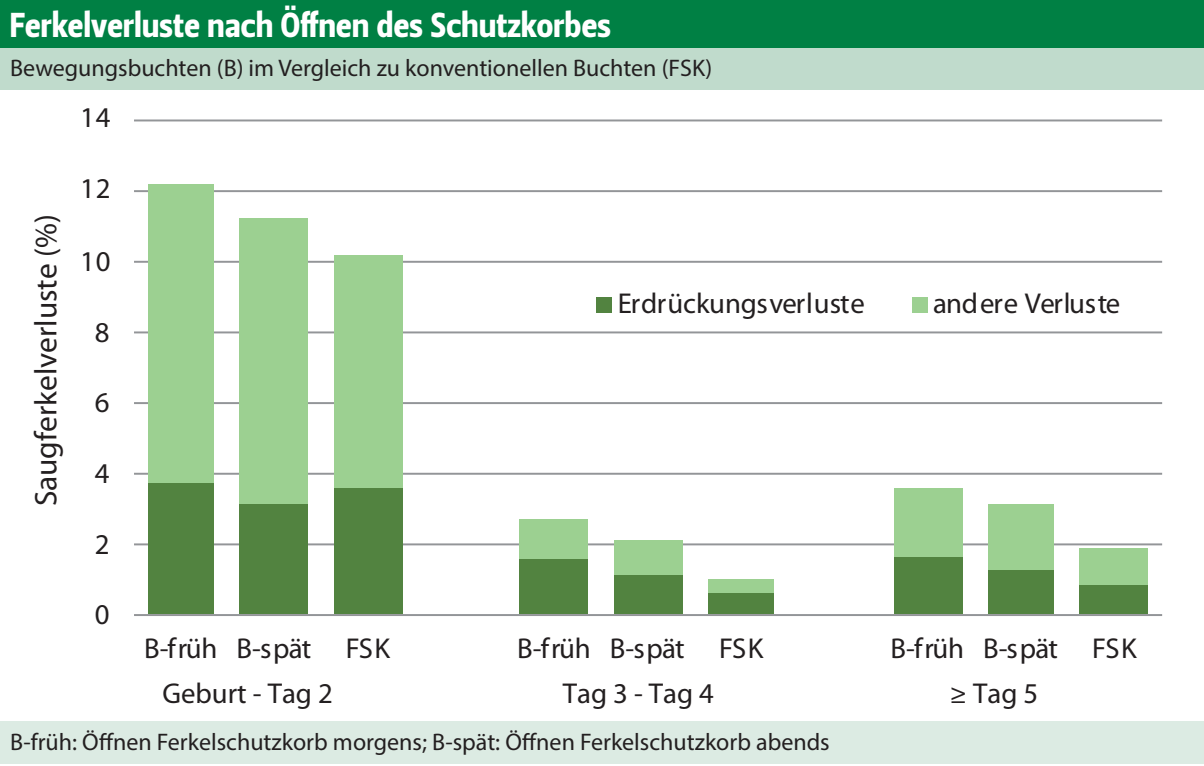
<style>
.page{position:relative;width:1204px;height:766px;background:#fff}
.page>*{position:absolute;margin:0;border:0;box-sizing:border-box;transform-origin:0 0}
.t1{font:34.5px "Leitura Sans Grot 4";letter-spacing:.01em;color:#fff;scale:.9 1}
.t2{font:31.5px "Myriad Pro";color:#231f20}
.t3{font:28.8px "Myriad Pro";color:#231f20}
.t4{font:24px "Myriad Pro";color:#231f20}
</style>
<div class="page">
<div style="left:0;top:48px;width:1203px;height:42px;background:#c0dbcc"></div>
<div style="left:0;top:0;width:1203px;height:48px;background:#008044"></div>
<div style="left:0;top:721px;width:1203px;height:42px;background:#dcebe3"></div>
<hr style="left:134px;top:119px;width:1027px;height:2px;background:#939598">
<hr style="left:134px;top:190px;width:1027px;height:2px;background:#939598">
<hr style="left:134px;top:261px;width:1027px;height:2px;background:#939598">
<hr style="left:134px;top:331px;width:1027px;height:2px;background:#939598">
<hr style="left:134px;top:402px;width:1027px;height:2px;background:#939598">
<hr style="left:134px;top:472px;width:1027px;height:2px;background:#939598">
<hr style="left:134px;top:543px;width:1027px;height:2px;background:#939598">
<div style="left:1079px;top:584px;width:68px;height:29px;background:#528340"></div>
<div style="left:988px;top:569px;width:65px;height:44px;background:#528340"></div>
<div style="left:893px;top:556px;width:68px;height:57px;background:#528340"></div>
<div style="left:708px;top:592px;width:65px;height:21px;background:#528340"></div>
<div style="left:614px;top:574px;width:68px;height:39px;background:#528340"></div>
<div style="left:520px;top:558px;width:68px;height:55px;background:#528340"></div>
<div style="left:334px;top:488px;width:68px;height:125px;background:#528340"></div>
<div style="left:240px;top:503px;width:68px;height:110px;background:#528340"></div>
<div style="left:148px;top:483px;width:66px;height:130px;background:#528340"></div>
<div style="left:1079px;top:548px;width:68px;height:36px;background:#9cd091"></div>
<div style="left:988px;top:503px;width:65px;height:66px;background:#9cd091"></div>
<div style="left:893px;top:488px;width:68px;height:68px;background:#9cd091"></div>
<div style="left:708px;top:579px;width:65px;height:13px;background:#9cd091"></div>
<div style="left:614px;top:540px;width:68px;height:34px;background:#9cd091"></div>
<div style="left:520px;top:519px;width:68px;height:39px;background:#9cd091"></div>
<div style="left:334px;top:255px;width:68px;height:233px;background:#9cd091"></div>
<div style="left:240px;top:218px;width:68px;height:285px;background:#9cd091"></div>
<div style="left:148px;top:184px;width:66px;height:299px;background:#9cd091"></div>
<hr style="left:134px;top:614px;width:1027px;height:2px;background:#939598">
<div style="left:595px;top:297px;width:16px;height:16px;background:#528340"></div>
<div style="left:912px;top:297px;width:15px;height:16px;background:#9cd091"></div>
<h1 class="t1" style="left:10px;top:1px;width:669px">Ferkelverluste nach Öffnen des Schutzkorbes</h1>
<p class="t4" style="left:10px;top:53px;width:703px">Bewegungsbuchten (B) im Vergleich zu konventionellen Buchten (FSK)</p>
<p class="t3" style="left:80px;top:101px;width:32px">14</p>
<h2 class="t2" style="left:29px;top:506px;width:294px;rotate:-90deg">Saugferkelverluste (%)</h2>
<p class="t3" style="left:80px;top:172px;width:32px">12</p>
<p class="t3" style="left:80px;top:245px;width:32px">10</p>
<p class="t3" style="left:95px;top:316px;width:16px">8</p>
<p class="t3" style="left:95px;top:386px;width:16px">6</p>
<p class="t3" style="left:95px;top:457px;width:16px">4</p>
<p class="t3" style="left:95px;top:528px;width:16px">2</p>
<p class="t3" style="left:95px;top:598px;width:16px">0</p>
<p class="t3" style="left:617px;top:287px;width:249px">Erdrückungsverluste</p>
<p class="t3" style="left:933px;top:287px;width:189px">andere Verluste</p>
<p class="t3" style="left:144px;top:632px;width:247px">B-früh B-spät FSK</p>
<p class="t3" style="left:517px;top:632px;width:247px">B-früh B-spät FSK</p>
<p class="t3" style="left:890px;top:632px;width:247px">B-früh B-spät FSK</p>
<p class="t3" style="left:162px;top:677px;width:172px">Geburt - Tag 2</p>
<p class="t3" style="left:563px;top:677px;width:153px">Tag 3 - Tag 4</p>
<p class="t3" style="left:949px;top:677px;width:90px">≥ Tag 5</p>
<p class="t4" style="left:10px;top:726px;width:821px">B-früh: Öffnen Ferkelschutzkorb morgens; B-spät: Öffnen Ferkelschutzkorb abends</p>
</div>
